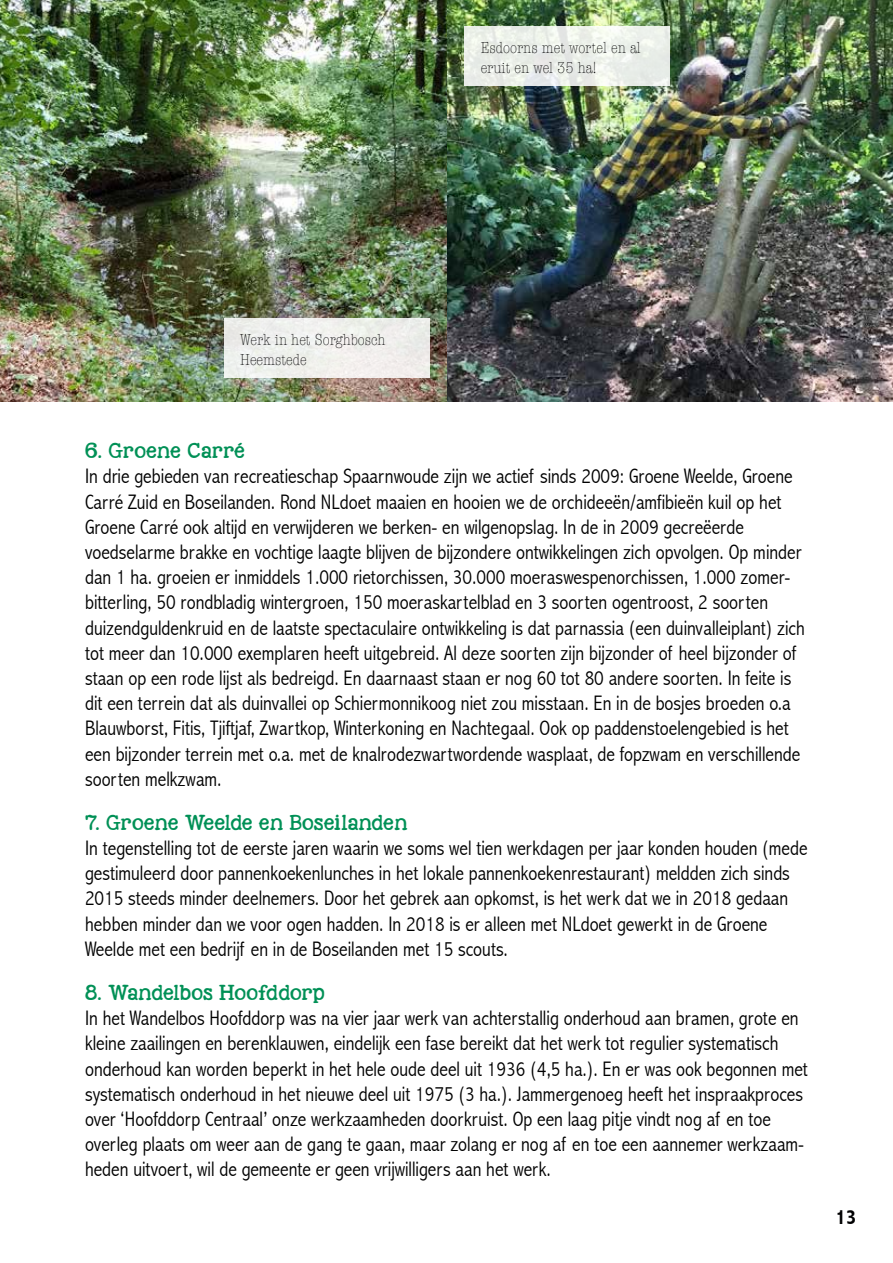
<style>
.page{position:relative;width:893px;height:1263px;background:#fff}
.page>*{position:absolute;margin:0;border:0;box-sizing:border-box;transform-origin:0 0}
.t1{font:300 condensed 21px/25.2px "Abadi";color:#000}
.t2{font:700 condensed 21px "Abadi";color:#020203}
.t3{font:300 condensed 16.5px/19.8px "American Typewriter";color:#020203}
.t4{font:15.75px "KG Nextto Me Solid";color:#009056}
.t5{font:15.75px "KG Nextto Me Solid";letter-spacing:-.03em;color:#009056}
</style>
<div class="page">
<img style="left:0;top:1px;width:892px;height:400px">
<div style="left:225px;top:319px;width:205px;height:59px;background:#efefed"></div>
<div style="left:464px;top:27px;width:205px;height:59px;background:linear-gradient(to right,#ebefe9,#ecf1eb)"></div>
<p class="t3" style="left:481px;top:37px;width:162px">Esdoorns met wortel en al eruit en wel 35 ha!</p>
<p class="t3" style="left:240px;top:329px;width:147px">Werk in het Sorghbosch<br>Heemstede</p>
<p class="t4" style="left:85px;top:439px;width:162px">6. Groene Carré</p>
<p class="t1" style="left:85px;top:464px;width:721px">In drie gebieden van recreatieschap Spaarnwoude zijn we actief sinds 2009: Groene Weelde, Groene Carré Zuid en Boseilanden. Rond NLdoet maaien en hooien we de orchideeën/amfibieën kuil op het Groene Carré ook altijd en verwijderen we berken- en wilgenopslag. In de in 2009 gecreëerde voedselarme brakke en vochtige laagte blijven de bijzondere ontwikkelingen zich opvolgen. Op minder dan 1 ha. groeien er inmiddels 1.000 rietorchissen, 30.000 moeraswespenorchissen, 1.000 zomer&shy;bitterling, 50 rondbladig wintergroen, 150 moeraskartelblad en 3 soorten ogentroost, 2 soorten duizendguldenkruid en de laatste spectaculaire ontwikkeling is dat parnassia (een duinvalleiplant) zich tot meer dan 10.000 exemplaren heeft uitgebreid. Al deze soorten zijn bijzonder of heel bijzonder of staan op een rode lijst als bedreigd. En daarnaast staan er nog 60 tot 80 andere soorten. In feite is dit een terrein dat als duinvallei op Schiermonnikoog niet zou misstaan. En in de bosjes broeden o.a Blauwborst, Fitis, Tjiftjaf, Zwartkop, Winterkoning en Nachtegaal. Ook op paddenstoelengebied is het een bijzonder terrein met o.a. met de knalrodezwartwordende wasplaat, de fopzwam en verschillende soorten melkzwam.</p>
<p class="t4" style="left:85px;top:811px;width:324px">7. Groene Weelde en Boseilanden</p>
<p class="t1" style="left:85px;top:835px;width:724px">In tegenstelling tot de eerste jaren waarin we soms wel tien werkdagen per jaar konden houden (mede gestimuleerd door pannenkoekenlunches in het lokale pannenkoekenrestaurant) meldden zich sinds 2015 steeds minder deelnemers. Door het gebrek aan opkomst, is het werk dat we in 2018 gedaan hebben minder dan we voor ogen hadden. In 2018 is er alleen met NLdoet gewerkt in de Groene Weelde met een bedrijf en in de Boseilanden met 15 scouts.</p>
<p class="t5" style="left:85px;top:981px;width:241px">8. Wandelbos Hoofddorp</p>
<p class="t1" style="left:85px;top:1005px;width:724px">In het Wandelbos Hoofddorp was na vier jaar werk van achterstallig onderhoud aan bramen, grote en kleine zaailingen en berenklauwen, eindelijk een fase bereikt dat het werk tot regulier systematisch onderhoud kan worden beperkt in het hele oude deel uit 1936 (4,5 ha.). En er was ook begonnen met systematisch onderhoud in het nieuwe deel uit 1975 (3 ha.). Jammergenoeg heeft het inspraakproces over ‘Hoofddorp Centraal’ onze werkzaamheden doorkruist. Op een laag pitje vindt nog af en toe overleg plaats om weer aan de gang te gaan, maar zolang er nog af en toe een aannemer werkzaam&shy;heden uitvoert, wil de gemeente er geen vrijwilligers aan het werk.</p>
<p class="t2" style="left:835px;top:1204px;width:22px">13</p>
</div>
